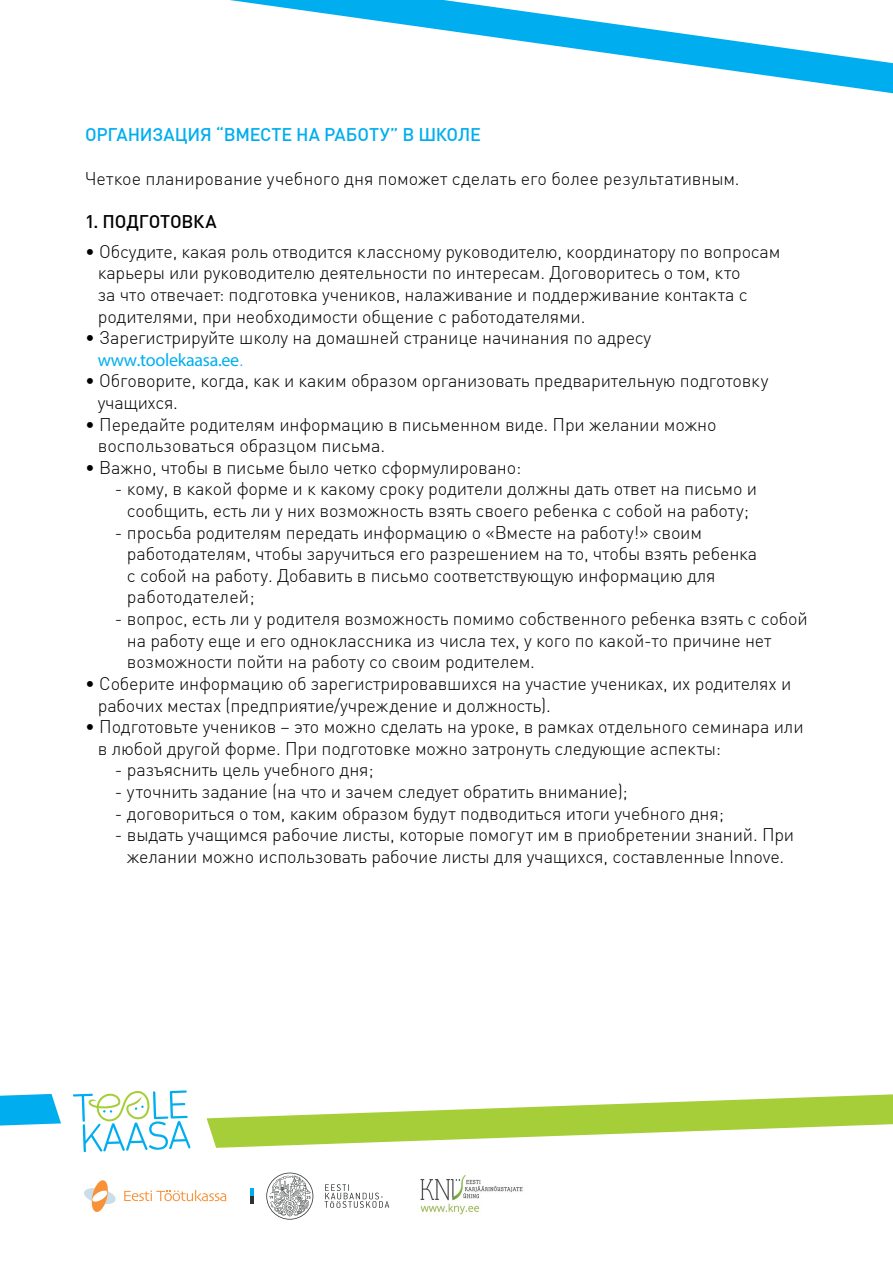
<style>
.page{position:relative;width:893px;height:1263px;background:#fff}
.page>*{position:absolute;margin:0;border:0;box-sizing:border-box;transform-origin:0 0}
.t1{font:300 18px/21.6px "DIN Pro";letter-spacing:-.01em;color:#000}
.t2{font:500 18px "DIN Pro";letter-spacing:-.01em;color:#00aeef}
.t3{font:18px "Myriad Pro";letter-spacing:-.015em;color:#00aeef}
.t4{font:500 18px "DIN Pro";letter-spacing:-.01em;color:#000}
.s1{font-family:"DIN Pro";font-weight:300}
</style>
<div class="page">
<svg style="left:73px;top:1090px;width:118px;height:62px"></svg>
<svg style="left:0;top:1094px;width:61px;height:31px"></svg>
<svg style="left:207px;top:1094px;width:686px;height:54px"></svg>
<svg style="left:230px;top:0;width:663px;height:93px"></svg>
<svg style="left:250px;top:1188px;width:4px;height:16px"></svg>
<svg style="left:325px;top:1184px;width:64px;height:24px"></svg>
<svg style="left:266px;top:1172px;width:47px;height:47px"></svg>
<svg style="left:124px;top:1190px;width:102px;height:11px"></svg>
<svg style="left:84px;top:1180px;width:32px;height:32px"></svg>
<img style="left:420px;top:1174px;width:103px;height:41px">
<p class="t2" style="left:85px;top:123px;width:397px">ОРГАНИЗАЦИЯ “ВМЕСТЕ НА РАБОТУ” В ШКОЛЕ</p>
<p class="t1" style="left:85px;top:167px;width:656px">Четкое планирование учебного дня поможет сделать его более результативным.</p>
<p class="t4" style="left:85px;top:210px;width:133px">1. ПОДГОТОВКА</p>
<p class="t1" style="left:98px;top:240px;width:684px;text-indent:-13px">• Обсудите, какая роль отводится классному руководителю, координатору по вопросам карьеры или руководителю деятельности по интересам. Договоритесь о том, кто<br>за что отвечает: подготовка учеников, налаживание и поддерживание контакта с родителями, при необходимости общение с работодателями.</p>
<p class="t1" style="left:85px;top:327px;width:568px">• Зарегистрируйте школу на домашней странице начинания по адресу</p>
<p class="t3" style="left:98px;top:349px;width:147px">www.toolekaasa.ee<span class="s1">.</span></p>
<p class="t1" style="left:98px;top:370px;width:672px;text-indent:-13px">• Обговорите, когда, как и каким образом организовать предварительную подготовку учащихся.</p>
<p class="t1" style="left:98px;top:413px;width:620px;text-indent:-13px">• Передайте родителям информацию в письменном виде. При желании можно воспользоваться образцом письма.</p>
<p class="t1" style="left:85px;top:456px;width:438px">• Важно, чтобы в письме было четко сформулировано:</p>
<p class="t1" style="left:115px;top:478px;width:644px;text-align:center">- кому, в какой форме и к какому сроку родители должны дать ответ на письмо и сообщить, есть ли у них возможность взять своего ребенка с собой на работу;</p>
<p class="t1" style="left:127px;top:521px;width:632px;text-indent:-12px">- просьба родителям передать информацию о «Вместе на работу!» своим работодателям, чтобы заручиться его разрешением на то, чтобы взять ребенка с собой на работу. Добавить в письмо соответствующую информацию для работодателей;</p>
<p class="t1" style="left:127px;top:608px;width:682px;text-indent:-12px">- вопрос, есть ли у родителя возможность помимо собственного ребенка взять с собой на работу еще и его одноклассника из числа тех, у кого по какой-то причине нет возможности пойти на работу со своим родителем.</p>
<p class="t1" style="left:98px;top:672px;width:695px;text-indent:-13px">• Соберите информацию об зарегистрировавшихся на участие учениках, их родителях и рабочих местах (предприятие/учреждение и должность).</p>
<p class="t1" style="left:98px;top:716px;width:707px;text-indent:-13px">• Подготовьте учеников – это можно сделать на уроке, в рамках отдельного семинара или в любой другой форме. При подготовке можно затронуть следующие аспекты:</p>
<p class="t1" style="left:115px;top:759px;width:260px">- разъяснить цель учебного дня;</p>
<p class="t1" style="left:115px;top:780px;width:515px">- уточнить задание (на что и зачем следует обратить внимание);</p>
<p class="t1" style="left:115px;top:802px;width:611px">- договориться о том, каким образом будут подводиться итоги учебного дня;</p>
<p class="t1" style="left:115px;top:824px;width:681px;text-align:center">- выдать учащимся рабочие листы, которые помогут им в приобретении знаний. При желании можно использовать рабочие листы для учащихся, составленные Innove.</p>
</div>
